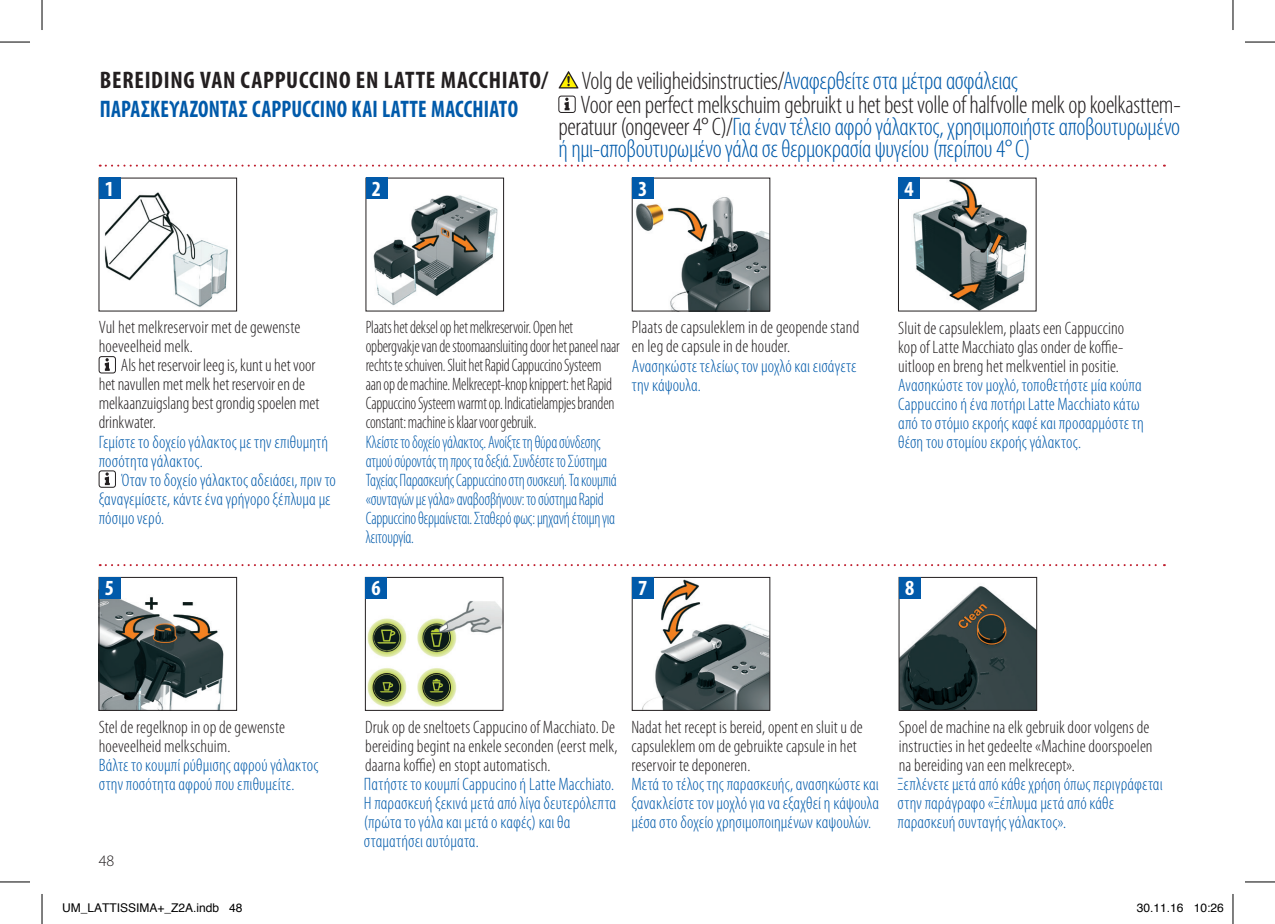
<style>
.page{position:relative;width:1275px;height:924px;background:#fff}
.page>*{position:absolute;margin:0;border:0;box-sizing:border-box;transform-origin:0 0}
.t1{font:300 condensed 25.4px/22px "Myriad Pro";letter-spacing:-.015em;color:#015aaa;text-align:justify}
.t2{font:300 condensed 25.4px "Myriad Pro";letter-spacing:-.015em;color:#231f20}
.t3{font:700 condensed 24px "Myriad Pro";letter-spacing:.01em;color:#015aaa;scale:.9 1}
.t4{font:700 condensed 24px "Myriad Pro";letter-spacing:.03em;color:#231f20}
.t5{font:700 condensed 21.6px "Myriad Pro";color:#fff}
.t6{font:300 condensed 18px/19px "Myriad Pro";letter-spacing:.005em;color:#015aaa}
.t7{font:300 condensed 18px/19px "Myriad Pro";color:#231f20}
.t8{font:300 condensed 18px/19px "Myriad Pro";color:#231f20;scale:.9 1}
.t9{font:300 condensed 18px/19px "Myriad Pro";letter-spacing:-.015em;color:#015aaa;scale:.9 1}
.t10{font:300 16px "Myriad Pro";color:#231f20}
.t11{font:12px "Helvetica";color:#000}
.s1{color:#015aaa}
.s2{color:#231f20}
</style>
<div class="page">
<img style="left:373px;top:180px;width:125px;height:126px">
<img style="left:104px;top:180px;width:124px;height:127px">
<img style="left:635px;top:180px;width:133px;height:129px">
<div style="left:632px;top:178px;width:138px;height:133px;border:1px solid #231f20"></div>
<img style="left:913px;top:180px;width:114px;height:129px">
<div style="left:99px;top:178px;width:21px;height:21px;background:#015aaa"></div>
<div style="left:366px;top:178px;width:21px;height:21px;background:#015aaa"></div>
<div style="left:632px;top:178px;width:21px;height:21px;background:#015aaa"></div>
<div style="left:898px;top:178px;width:22px;height:21px;background:#015aaa"></div>
<svg style="left:100px;top:164px;width:1065px;height:2px"></svg>
<img style="left:367px;top:598px;width:134px;height:109px">
<div style="left:365px;top:577px;width:138px;height:133px;border:1px solid #231f20"></div>
<img style="left:101px;top:579px;width:123px;height:129px">
<div style="left:99px;top:577px;width:138px;height:133px;border:1px solid #231f20"></div>
<img style="left:634px;top:579px;width:134px;height:129px">
<div style="left:632px;top:577px;width:138px;height:133px;border:1px solid #231f20"></div>
<img style="left:900px;top:579px;width:135px;height:129px">
<div style="left:898px;top:577px;width:139px;height:133px;border:1px solid #231f20"></div>
<div style="left:99px;top:577px;width:21px;height:21px;background:#015aaa"></div>
<div style="left:365px;top:577px;width:22px;height:21px;background:#015aaa"></div>
<div style="left:632px;top:577px;width:21px;height:21px;background:#015aaa"></div>
<div style="left:898px;top:577px;width:22px;height:21px;background:#015aaa"></div>
<svg style="left:100px;top:564px;width:1065px;height:2px"></svg>
<svg style="left:564px;top:98px;width:6px;height:13px"></svg>
<div style="left:558px;top:96px;width:17px;height:17px;border:1px solid #231f20;border-radius:2px"></div>
<svg style="left:558px;top:71px;width:21px;height:18px"></svg>
<svg style="left:104px;top:472px;width:6px;height:13px"></svg>
<div style="left:99px;top:470px;width:17px;height:17px;border:1px solid #231f20;border-radius:2px"></div>
<svg style="left:104px;top:358px;width:6px;height:13px"></svg>
<div style="left:99px;top:356px;width:17px;height:17px;border:1px solid #231f20;border-radius:2px"></div>
<hr style="left:0;top:42px;width:30px;height:1px;background:#000">
<hr style="left:1245px;top:42px;width:30px;height:1px;background:#000">
<hr style="left:0;top:881px;width:30px;height:1px;background:#000">
<hr style="left:1245px;top:881px;width:30px;height:1px;background:#000">
<hr style="left:42px;top:0;width:1px;height:30px;background:#000">
<hr style="left:42px;top:893px;width:1px;height:30px;background:#000">
<hr style="left:1232px;top:0;width:1px;height:30px;background:#000">
<hr style="left:1232px;top:893px;width:1px;height:30px;background:#000">
<h2 class="t4" style="left:100px;top:65px;width:450px">BEREIDING VAN CAPPUCCINO EN LATTE MACCHIATO/</h2>
<h2 class="t3" style="left:100px;top:94px;width:466px">ΠΑΡΑΣΚΕΥΑΖΟΝΤΑΣ CAPPUCCINO ΚΑΙ LATTE MACCHIATO</h2>
<h1 class="t2" style="left:581px;top:66px;width:438px">Volg de veiligheidsinstructies/<span class="s1">Αναφερθείτε στα μέτρα ασφάλειας</span></h1>
<p class="t1" style="left:558px;top:93px;width:624px;text-indent:22px"><span class="s2">Voor een perfect melkschuim gebruikt u het best volle of halfvolle melk op koelkasttem&shy;peratuur (ongeveer 4° C)/</span>Για έναν τέλειο αφρό γάλακτος, χρησιμοποιήστε αποβουτυρωμένο ή ημι-αποβουτυρωμένο γάλα σε θερμοκρασία ψυγείου (περίπου 4° C)</p>
<p class="t5" style="left:105px;top:175px;width:11px">1</p>
<p class="t5" style="left:372px;top:175px;width:11px">2</p>
<p class="t5" style="left:638px;top:175px;width:11px">3</p>
<p class="t5" style="left:904px;top:175px;width:11px">4</p>
<p class="t7" style="left:99px;top:317px;width:203px">Vul het melkreservoir met de gewenste hoeveelheid melk.</p>
<p class="t7" style="left:99px;top:355px;width:222px;text-indent:22px">Als het reservoir leeg is, kunt u het voor het navullen met melk het reservoir en de melkaanzuigslang best grondig spoelen met drinkwater.</p>
<p class="t6" style="left:99px;top:432px;width:231px">Γεμίστε το δοχείο γάλακτος με την επιθυμητή ποσότητα γάλακτος.</p>
<p class="t6" style="left:99px;top:470px;width:239px;text-indent:23px">Όταν το δοχείο γάλακτος αδειάσει, πριν το ξαναγεμίσετε, κάντε ένα γρήγορο ξέπλυμα με πόσιμο νερό.</p>
<p class="t8" style="left:366px;top:317px;width:284px">Plaats het deksel op het melkreservoir. Open het opbergvakje van de stoomaansluiting door het paneel naar rechts te schuiven. Sluit het Rapid Cappuccino Systeem aan op de machine. Melkrecept-knop knippert: het Rapid Cappuccino Systeem warmt op. Indicatielampjes branden constant: machine is klaar voor gebruik.</p>
<p class="t7" style="left:898px;top:318px;width:227px;text-align:justify">Sluit de capsuleklem, plaats een Cappuccino kop of Latte Macchiato glas onder de koffie&shy;uitloop en breng het melkventiel in positie.</p>
<p class="t7" style="left:632px;top:317px;width:229px">Plaats de capsuleklem in de geopende stand en leg de capsule in de houder.</p>
<p class="t6" style="left:632px;top:356px;width:226px">Ανασηκώστε τελείως τον μοχλό και εισάγετε την κάψουλα.</p>
<p class="t6" style="left:898px;top:375px;width:247px">Ανασηκώστε τον μοχλό, τοποθετήστε μία κούπα Cappuccino ή ένα ποτήρι Latte Macchiato κάτω από το στόμιο εκροής καφέ και προσαρμόστε τη θέση του στομίου εκροής γάλακτος.</p>
<p class="t9" style="left:366px;top:432px;width:280px">Κλείστε το δοχείο γάλακτος. Ανοίξτε τη θύρα σύνδεσης ατμού σύροντάς τη προς τα δεξιά. Συνδέστε το Σύστημα Ταχείας Παρασκευής Cappuccino στη συσκευή. Τα κουμπιά «συνταγών με γάλα» αναβοσβήνουν: το σύστημα Rapid Cappuccino θερμαίνεται. Σταθερό φως: μηχανή έτοιμη για λειτουργία.</p>
<p class="t5" style="left:105px;top:574px;width:11px">5</p>
<p class="t5" style="left:371px;top:574px;width:11px">6</p>
<p class="t5" style="left:638px;top:574px;width:11px">7</p>
<p class="t5" style="left:905px;top:574px;width:11px">8</p>
<p class="t7" style="left:365px;top:716px;width:254px">Druk op de sneltoets Cappucino of Macchiato. De bereiding begint na enkele seconden (eerst melk, daarna koffie) en stopt automatisch.</p>
<p class="t7" style="left:99px;top:717px;width:188px">Stel de regelknop in op de gewenste hoeveelheid melkschuim.</p>
<p class="t7" style="left:898px;top:716px;width:255px">Spoel de machine na elk gebruik door volgens de instructies in het gedeelte «Machine doorspoelen na bereiding van een melkrecept».</p>
<p class="t7" style="left:631px;top:716px;width:233px">Nadat het recept is bereid, opent en sluit u de capsuleklem om de gebruikte capsule in het reservoir te deponeren.</p>
<p class="t6" style="left:99px;top:755px;width:221px">Βάλτε το κουμπί ρύθμισης αφρού γάλακτος στην ποσότητα αφρού που επιθυμείτε.</p>
<p class="t6" style="left:897px;top:774px;width:266px">Ξεπλένετε μετά από κάθε χρήση όπως περιγράφεται στην παράγραφο «Ξέπλυμα μετά από κάθε παρασκευή συνταγής γάλακτος».</p>
<p class="t6" style="left:631px;top:774px;width:249px;text-align:justify">Μετά το τέλος της παρασκευής, ανασηκώστε και ξανακλείστε τον μοχλό για να εξαχθεί η κάψουλα μέσα στο δοχείο χρησιμοποιημένων καψουλών.</p>
<p class="t6" style="left:364px;top:774px;width:254px">Πατήστε το κουμπί Cappucino ή Latte Macchiato.<br>Η παρασκευή ξεκινά μετά από λίγα δευτερόλεπτα (πρώτα το γάλα και μετά ο καφές) και θα σταματήσει αυτόματα.</p>
<p class="t10" style="left:99px;top:851px;width:17px">48</p>
<p class="t11" style="left:62px;top:898px;width:182px">UM_LATTISSIMA+_Z2A.indb 48</p>
<p class="t11" style="left:1137px;top:898px;width:88px">30.11.16 10:26</p>
</div>
